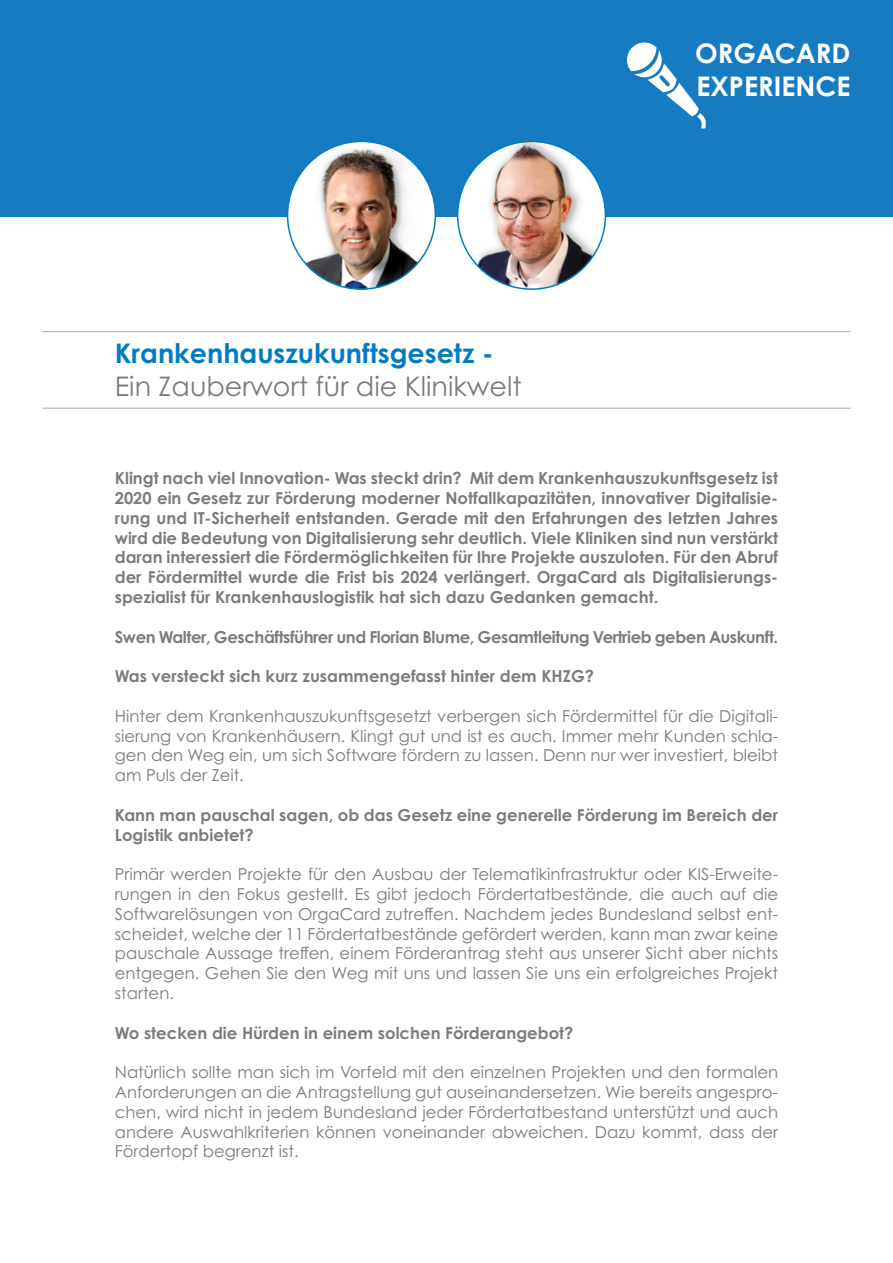
<style>
.page{position:relative;width:893px;height:1263px;background:#fff}
.page>*{position:absolute;margin:0;border:0;box-sizing:border-box;transform-origin:0 0}
.t1{font:27px "Century Gothic Pro";color:#7b7c7e}
.t2{font:700 27px "Century Gothic Pro";color:#007dc0}
.t3{font:700 27px/32.4px "Century Gothic Pro";color:#fff}
.t4{font:16.5px/19.8px "Century Gothic Pro";color:#7b7c7e;text-align:justify}
.t5{font:700 16.5px/19.8px "Century Gothic Pro";color:#7b7c7e;text-align:justify}
.t6{font:700 16.5px "Century Gothic Pro";letter-spacing:-.025em;color:#7b7c7e}
</style>
<div class="page">
<hr style="left:43px;top:331px;width:807px;height:1px;background:#a7a8aa">
<hr style="left:43px;top:408px;width:808px;height:1px;background:#a7a8aa">
<div style="left:0;top:0;width:893px;height:217px;background:#167bc0"></div>
<img style="left:458px;top:141px;width:147px;height:148px;border-radius:74px">
<img style="left:288px;top:141px;width:147px;height:148px;border-radius:74px">
<svg style="left:627px;top:43px;width:79px;height:85px"></svg>
<h1 class="t2" style="left:115px;top:337px;width:380px">Krankenhauszukunftsgesetz -</h1>
<h1 class="t1" style="left:115px;top:369px;width:408px">Ein Zauberwort für die Klinikwelt</h1>
<h1 class="t3" style="left:695px;top:37px;width:157px">ORGACARD<br>EXPERIENCE</h1>
<p class="t5" style="left:115px;top:468px;width:665px">Klingt nach viel Innovation- Was steckt drin? Mit dem Krankenhauszukunftsgesetz ist 2020 ein Gesetz zur Förderung moderner Notfallkapazitäten, innovativer Digitalisie&shy;rung und IT-Sicherheit entstanden. Gerade mit den Erfahrungen des letzten Jahres wird die Bedeutung von Digitalisierung sehr deutlich. Viele Kliniken sind nun verstärkt daran interessiert die Fördermöglichkeiten für Ihre Projekte auszuloten. Für den Abruf der Fördermittel wurde die Frist bis 2024 verlängert. OrgaCard als Digitalisierungs&shy;spezialist für Krankenhauslogistik hat sich dazu Gedanken gemacht.</p>
<p class="t6" style="left:115px;top:626px;width:665px">Swen Walter, Geschäftsführer und Florian Blume, Gesamtleitung Vertrieb geben Auskunft.</p>
<p class="t5" style="left:115px;top:666px;width:481px">Was versteckt sich kurz zusammengefasst hinter dem KHZG?</p>
<p class="t4" style="left:115px;top:706px;width:665px">Hinter dem Krankenhauszukunftsgesetzt verbergen sich Fördermittel für die Digitali&shy;sierung von Krankenhäusern. Klingt gut und ist es auch. Immer mehr Kunden schla&shy;gen den Weg ein, um sich Software fördern zu lassen. Denn nur wer investiert, bleibt am Puls der Zeit.</p>
<p class="t5" style="left:115px;top:804px;width:665px">Kann man pauschal sagen, ob das Gesetz eine generelle Förderung im Bereich der<br>Logistik anbietet?</p>
<p class="t4" style="left:115px;top:864px;width:665px">Primär werden Projekte für den Ausbau der Telematikinfrastruktur oder KIS-Erweite&shy;rungen in den Fokus gestellt. Es gibt jedoch Fördertatbestände, die auch auf die Softwarelösungen von OrgaCard zutreffen. Nachdem jedes Bundesland selbst ent&shy;scheidet, welche der 11 Fördertatbestände gefördert werden, kann man zwar keine pauschale Aussage treffen, einem Förderantrag steht aus unserer Sicht aber nichts entgegen. Gehen Sie den Weg mit uns und lassen Sie uns ein erfolgreiches Projekt starten.</p>
<p class="t5" style="left:115px;top:1022px;width:460px">Wo stecken die Hürden in einem solchen Förderangebot?</p>
<p class="t4" style="left:115px;top:1062px;width:665px">Natürlich sollte man sich im Vorfeld mit den einzelnen Projekten und den formalen Anforderungen an die Antragstellung gut auseinandersetzen. Wie bereits angespro&shy;chen, wird nicht in jedem Bundesland jeder Fördertatbestand unterstützt und auch andere Auswahlkriterien können voneinander abweichen. Dazu kommt, dass der Fördertopf begrenzt ist.</p>
</div>
